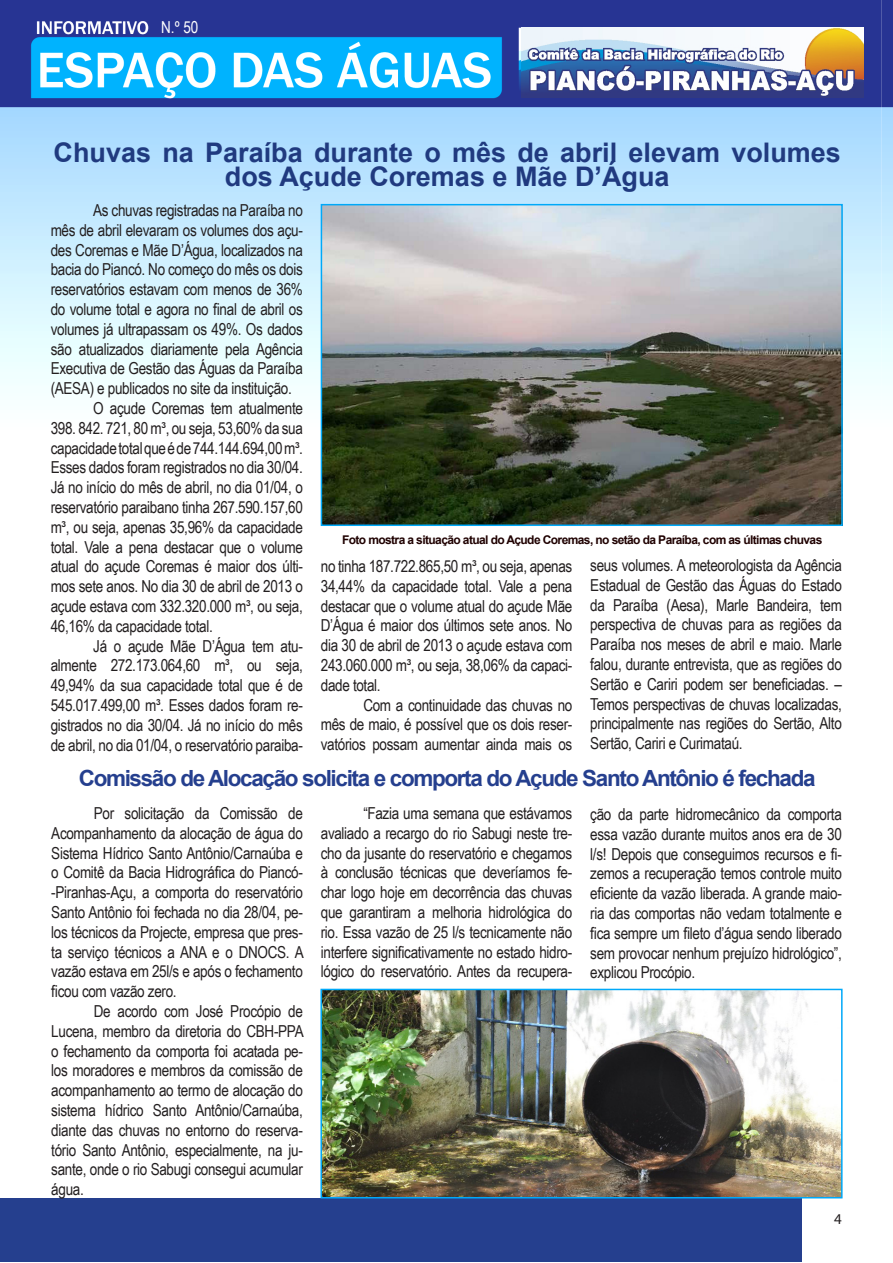
<style>
.page{position:relative;width:893px;height:1263px;background:#fff}
.page>*{position:absolute;margin:0;border:0;box-sizing:border-box;transform-origin:0 0}
.Corpo_do_Texto{font:700 27px/24px "Arial";color:#203a7f;text-align:center}
.t1{font:700 22.35px "Arial";letter-spacing:-.06em;color:#253f8e}
.Corpo_do_Texto-2{font:16.5px/19.8px "Arial Narrow";letter-spacing:-.02em;color:#231f20;text-align:justify}
.t2{font:16.5px "Arial Narrow";color:#fff}
.t3{font:15px "Myriad Pro";color:#231f20}
.t4{font:700 12px "Arial";letter-spacing:-.05em;color:#1f0000}
</style>
<div class="page">
<img style="left:0;top:0;width:881px;height:989px">
<img style="left:522px;top:27px;width:341px;height:70px">
<div style="left:0;top:1198px;width:801px;height:64px;background:#253f8e"></div>
<img style="left:324px;top:207px;width:516px;height:316px">
<div style="left:321px;top:204px;width:522px;height:322px;border:2px solid #00a9f9"></div>
<img style="left:881px;top:0;width:12px;height:393px">
<hr style="left:892px;top:1198px;width:1px;height:64px;background:#253f8e">
<img style="left:323px;top:992px;width:517px;height:203px">
<div style="left:320px;top:989px;width:523px;height:209px;border:2px solid #00a9f9"></div>
<p class="t2" style="left:161px;top:16px;width:39px">N.º 50</p>
<p class="Corpo_do_Texto" style="left:54px;top:141px;width:789px">Chuvas na Paraíba durante o mês de abril elevam volumes dos Açude Coremas e Mãe D’Água</p>
<p class="Corpo_do_Texto-2" style="left:51px;top:200px;width:254px;text-indent:43px">As chuvas registradas na Paraíba no mês de abril elevaram os volumes dos açu&shy;des Coremas e Mãe D’Água, localizados na bacia do Piancó. No começo do mês os dois reservatórios estavam com menos de 36% do volume total e agora no final de abril os volumes já ultrapassam os 49%. Os dados são atualizados diariamente pela Agência Executiva de Gestão das Águas da Paraíba (AESA) e publicados no site da instituição.</p>
<p class="Corpo_do_Texto-2" style="left:51px;top:398px;width:254px;text-indent:43px">O açude Coremas tem atualmente 398. 842. 721, 80 m³, ou seja, 53,60% da sua capacidade total que é de 744.144.694,00 m³.<br>Esses dados foram registrados no dia 30/04.<br>Já no início do mês de abril, no dia 01/04, o reservatório paraibano tinha 267.590.157,60 m³, ou seja, apenas 35,96% da capacidade total. Vale a pena destacar que o volume atual do açude Coremas é maior dos últi&shy;mos sete anos. No dia 30 de abril de 2013 o açude estava com 332.320.000 m³, ou seja, 46,16% da capacidade total.</p>
<p class="Corpo_do_Texto-2" style="left:51px;top:635px;width:254px;text-indent:43px">Já o açude Mãe D’Água tem atu&shy;almente 272.173.064,60 m³, ou seja, 49,94% da sua capacidade total que é de 545.017.499,00 m³. Esses dados foram re&shy;gistrados no dia 30/04. Já no início do mês de abril, no dia 01/04, o reservatório paraiba-</p>
<p class="t4" style="left:342px;top:531px;width:482px">Foto mostra a situação atual do Açude Coremas, no setão da Paraíba, com as últimas chuvas</p>
<p class="Corpo_do_Texto-2" style="left:590px;top:555px;width:253px">seus volumes. A meteorologista da Agência Estadual de Gestão das Águas do Estado da Paraíba (Aesa), Marle Bandeira, tem perspectiva de chuvas para as regiões da Paraíba nos meses de abril e maio. Marle falou, durante entrevista, que as regiões do Sertão e Cariri podem ser beneficiadas. – Temos perspectivas de chuvas localizadas, principalmente nas regiões do Sertão, Alto Sertão, Cariri e Curimataú.</p>
<p class="Corpo_do_Texto-2" style="left:321px;top:556px;width:253px">no tinha 187.722.865,50 m³, ou seja, apenas 34,44% da capacidade total. Vale a pena destacar que o volume atual do açude Mãe D’Água é maior dos últimos sete anos. No dia 30 de abril de 2013 o açude estava com 243.060.000 m³, ou seja, 38,06% da capaci&shy;dade total.</p>
<p class="Corpo_do_Texto-2" style="left:321px;top:694px;width:253px;text-indent:43px">Com a continuidade das chuvas no mês de maio, é possível que os dois reser&shy;vatórios possam aumentar ainda mais os</p>
<p class="t1" style="left:79px;top:764px;width:738px">Comissão de Alocação solicita e comporta do Açude Santo Antônio é fechada</p>
<p class="Corpo_do_Texto-2" style="left:51px;top:802px;width:254px;text-indent:43px">Por solicitação da Comissão de Acompanhamento da alocação de água do Sistema Hídrico Santo Antônio/Carnaúba e o Comitê da Bacia Hidrográfica do Piancó--Piranhas-Açu, a comporta do reservatório Santo Antônio foi fechada no dia 28/04, pe&shy;los técnicos da Projecte, empresa que pres&shy;ta serviço técnicos a ANA e o DNOCS. A vazão estava em 25l/s e após o fechamento ficou com vazão zero.</p>
<p class="Corpo_do_Texto-2" style="left:51px;top:1000px;width:254px;text-indent:43px">De acordo com José Procópio de Lucena, membro da diretoria do CBH-PPA o fechamento da comporta foi acatada pe&shy;los moradores e membros da comissão de acompanhamento ao termo de alocação do sistema hídrico Santo Antônio/Carnaúba, diante das chuvas no entorno do reserva&shy;tório Santo Antônio, especialmente, na ju&shy;sante, onde o rio Sabugi consegui acumular água.</p>
<p class="Corpo_do_Texto-2" style="left:321px;top:802px;width:253px;text-indent:43px">“Fazia uma semana que estávamos avaliado a recargo do rio Sabugi neste tre&shy;cho da jusante do reservatório e chegamos à conclusão técnicas que deveríamos fe&shy;char logo hoje em decorrência das chuvas que garantiram a melhoria hidrológica do rio. Essa vazão de 25 l/s tecnicamente não interfere significativamente no estado hidro&shy;lógico do reservatório. Antes da recupera-</p>
<p class="Corpo_do_Texto-2" style="left:590px;top:804px;width:253px">ção da parte hidromecânico da comporta essa vazão durante muitos anos era de 30 l/s! Depois que conseguimos recursos e fi&shy;zemos a recuperação temos controle muito eficiente da vazão liberada. A grande maio&shy;ria das comportas não vedam totalmente e fica sempre um fileto d’água sendo liberado sem provocar nenhum prejuízo hidrológico”, explicou Procópio.</p>
<p class="t3" style="left:834px;top:1209px;width:9px">4</p>
</div>
